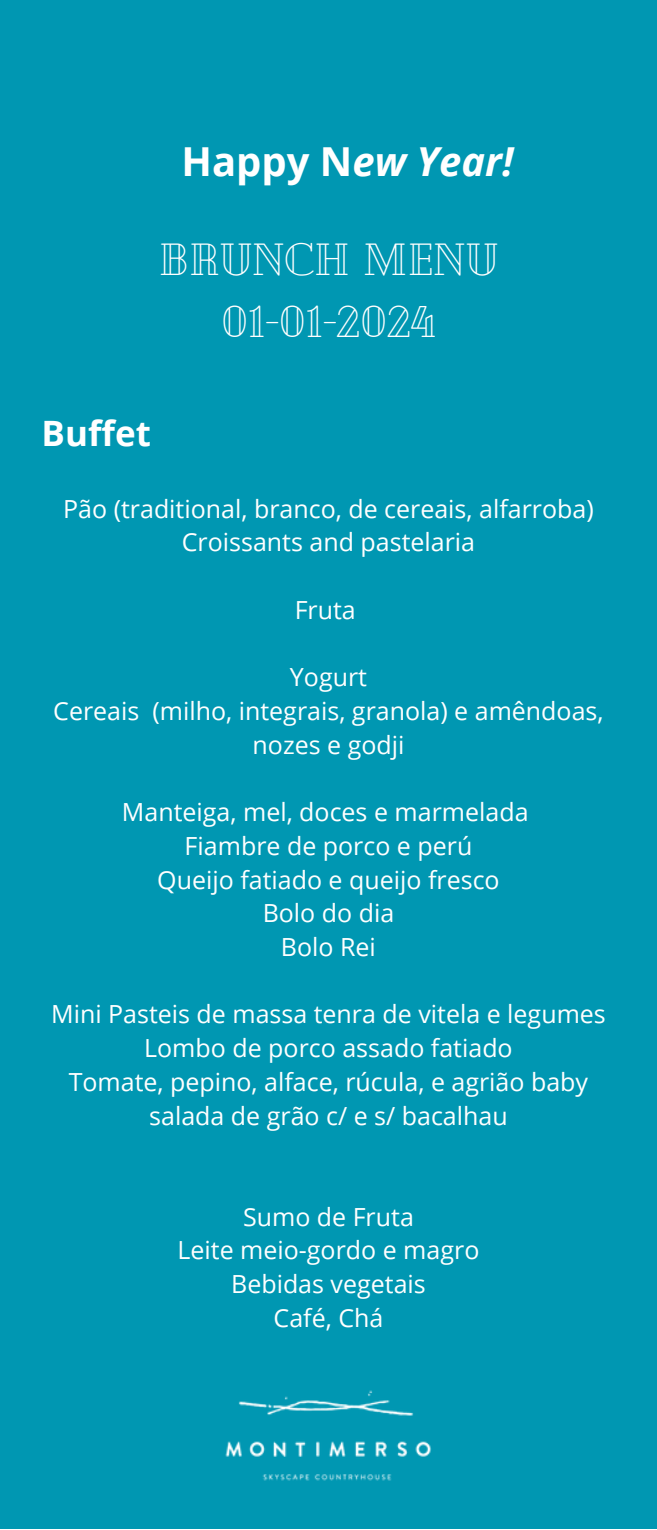
<style>
.page{position:relative;width:657px;height:1530px;background:#fff}
.page>*{position:absolute;margin:0;border:0;box-sizing:border-box;transform-origin:0 0}
.t1{font:45px "Cheque";color:#fff}
.t2{font:italic 700 40px "Open Sans";color:#fff}
.t3{font:700 35px "Open Sans";color:#fff}
.t4{font:25px/33.8px "Open Sans";color:#fff;text-align:center}
.s1{font-style:normal}
</style>
<div class="page">
<div style="left:0;top:0;width:656px;height:1528px;background:#0097b2"></div>
<img style="left:225px;top:1390px;width:206px;height:91px">
<p class="t2" style="left:181px;top:133px;width:333px"><span class="s1">Happy N</span>ew Year!</p>
<p class="t1" style="left:158px;top:230px;width:341px">BRUNCH MENU</p>
<p class="t1" style="left:221px;top:292px;width:216px">01-01-2024</p>
<p class="t3" style="left:41px;top:408px;width:111px">Buffet</p>
<p class="t4" style="left:63px;top:491px;width:532px">Pão (traditional, branco, de cereais, alfarroba)</p>
<p class="t4" style="left:182px;top:525px;width:295px">Croissants and pastelaria</p>
<p class="t4" style="left:294px;top:592px;width:63px">Fruta</p>
<p class="t4" style="left:290px;top:660px;width:79px">Yogurt</p>
<p class="t4" style="left:53px;top:693px;width:551px">Cereais (milho, integrais, granola) e amêndoas, nozes e godji</p>
<p class="t4" style="left:122px;top:795px;width:408px">Manteiga, mel, doces e marmelada</p>
<p class="t4" style="left:184px;top:828px;width:289px">Fiambre de porco e perú</p>
<p class="t4" style="left:157px;top:862px;width:343px">Queijo fatiado e queijo fresco</p>
<p class="t4" style="left:262px;top:896px;width:133px">Bolo do dia</p>
<p class="t4" style="left:281px;top:929px;width:96px">Bolo Rei</p>
<p class="t4" style="left:51px;top:997px;width:556px">Mini Pasteis de massa tenra de vitela e legumes</p>
<p class="t4" style="left:144px;top:1031px;width:370px">Lombo de porco assado fatiado</p>
<p class="t4" style="left:69px;top:1064px;width:520px">Tomate, pepino, alface, rúcula, e agrião baby</p>
<p class="t4" style="left:149px;top:1098px;width:360px">salada de grão c/ e s/ bacalhau</p>
<p class="t4" style="left:243px;top:1199px;width:172px">Sumo de Fruta</p>
<p class="t4" style="left:177px;top:1233px;width:303px">Leite meio-gordo e magro</p>
<p class="t4" style="left:231px;top:1267px;width:196px">Bebidas vegetais</p>
<p class="t4" style="left:273px;top:1300px;width:111px">Café, Chá</p>
</div>
